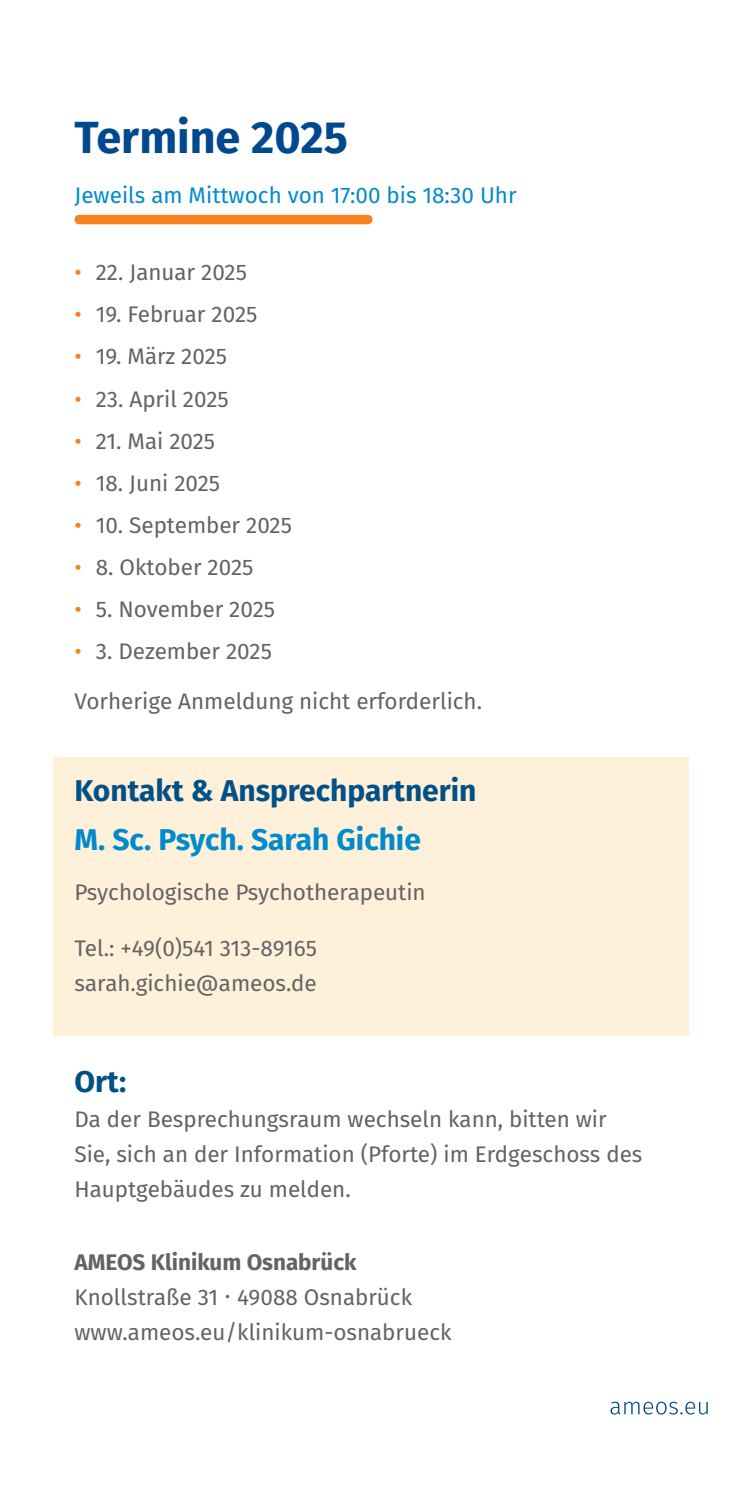
<style>
.page{position:relative;width:745px;height:1489px;background:#fff}
.page>*{position:absolute;margin:0;border:0;box-sizing:border-box;transform-origin:0 0}
.t1{font:700 45px "Fira Sans";color:#01498e}
.t2{font:700 30px "Fira Sans";color:#015086}
.t3{font:700 30px "Fira Sans";color:#008bcc}
.t4{font:22.5px/35px "Fira Sans";color:#636366}
.t5{font:22.5px "Fira Sans";color:#008bcc}
.t6{font:700 22.5px "Fira Sans";color:#636366}
.s1{color:#f58220}
</style>
<div class="page">
<svg style="left:610px;top:1401px;width:97px;height:13px"></svg>
<div style="left:53px;top:756px;width:635px;height:279px;background:#fef0d9"></div>
<div style="left:74px;top:215px;width:298px;height:9px;background:#f58220;border-radius:5px"></div>
<h1 class="t1" style="left:74px;top:100px;width:275px">Termine 2025</h1>
<p class="t5" style="left:74px;top:178px;width:443px">Jeweils am Mittwoch von 17:00 bis 18:30 Uhr</p>
<p class="t4" style="left:74px;top:254px;width:174px"><span class="s1">•</span> 22. Januar 2025</p>
<p class="t4" style="left:74px;top:296px;width:184px"><span class="s1">•</span> 19. Februar 2025</p>
<p class="t4" style="left:74px;top:338px;width:154px"><span class="s1">•</span> 19. März 2025</p>
<p class="t4" style="left:74px;top:380px;width:156px"><span class="s1">•</span> 23. April 2025</p>
<p class="t4" style="left:74px;top:422px;width:142px"><span class="s1">•</span> 21. Mai 2025</p>
<p class="t4" style="left:74px;top:465px;width:147px"><span class="s1">•</span> 18. Juni 2025</p>
<p class="t4" style="left:74px;top:507px;width:219px"><span class="s1">•</span> 10. September 2025</p>
<p class="t4" style="left:74px;top:549px;width:180px"><span class="s1">•</span> 8. Oktober 2025</p>
<p class="t4" style="left:74px;top:591px;width:202px"><span class="s1">•</span> 5. November 2025</p>
<p class="t4" style="left:74px;top:633px;width:199px"><span class="s1">•</span> 3. Dezember 2025</p>
<p class="t4" style="left:74px;top:683px;width:409px">Vorherige Anmeldung nicht erforderlich.</p>
<h2 class="t2" style="left:74px;top:765px;width:403px">Kontakt &amp; Ansprechpartnerin</h2>
<h2 class="t3" style="left:74px;top:814px;width:348px">M. Sc. Psych. Sarah Gichie</h2>
<p class="t4" style="left:74px;top:873px;width:352px">Psychologische Psychotherapeutin</p>
<p class="t4" style="left:74px;top:929px;width:244px">Tel.: +49(0)541 313-89165 sarah.gichie@ameos.de</p>
<h2 class="t2" style="left:74px;top:1056px;width:53px">Ort:</h2>
<p class="t4" style="left:74px;top:1100px;width:569px">Da der Besprechungsraum wechseln kann, bitten wir<br>Sie, sich an der Information (Pforte) im Erdgeschoss des<br>Hauptgebäudes zu melden.</p>
<p class="t6" style="left:74px;top:1242px;width:283px">AMEOS Klinikum Osnabrück</p>
<p class="t4" style="left:74px;top:1278px;width:378px">Knollstraße 31 49088 Osnabrück www.ameos.eu/klinikum-osnabrueck</p>
</div>
